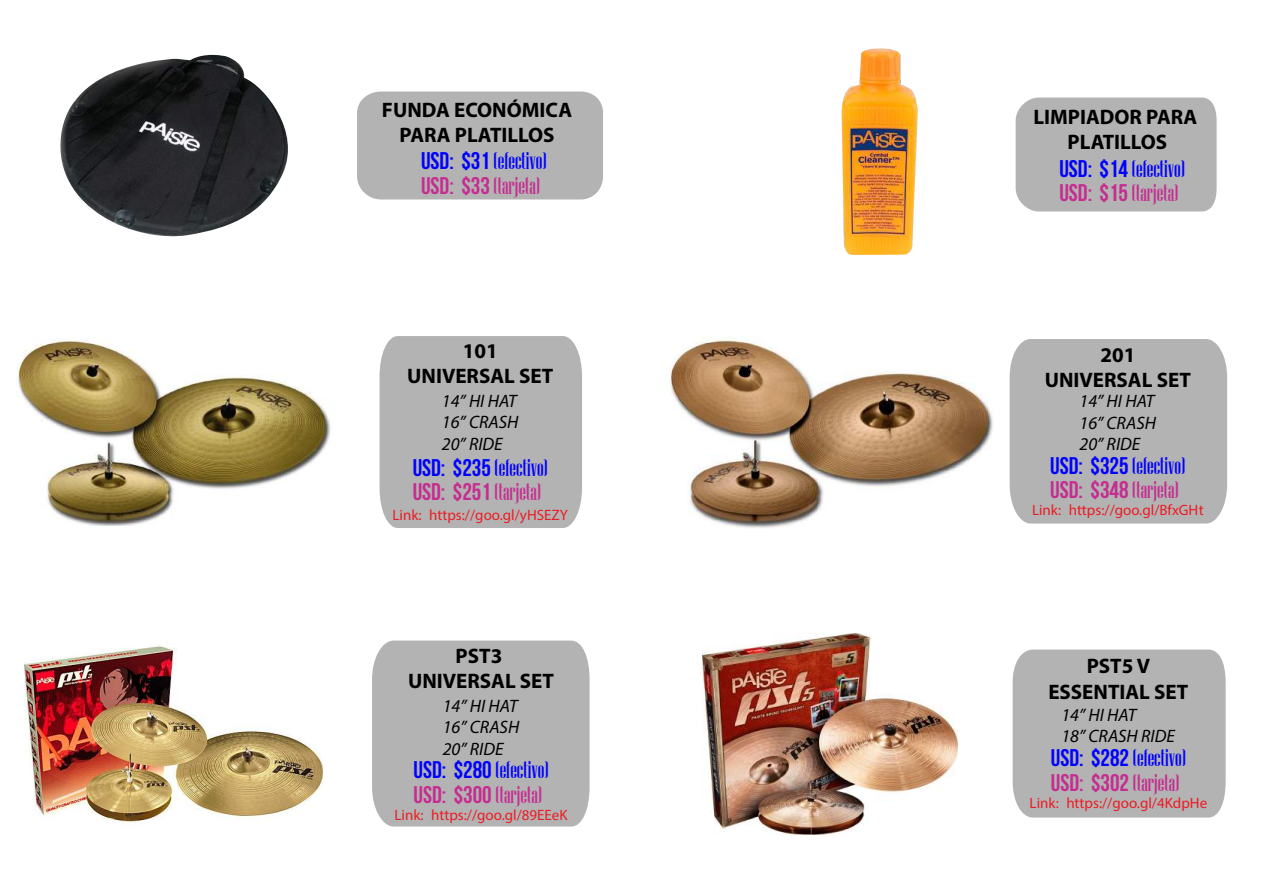
<style>
.page{position:relative;width:1263px;height:893px;background:#fff}
.page>*{position:absolute;margin:0;border:0;box-sizing:border-box;transform-origin:0 0}
.t1{font:24px/24.8px "Niagara Solid";color:#00f}
.t2{font:700 21px/25.2px "Myriad Pro";color:#000;text-align:center}
.t3{font:italic 18px/21.6px "Myriad Pro";color:#000;text-align:justify}
.t4{font:15px "Myriad Pro";color:#ec1c24}
.s1{font-family:"Bebas Neue";font-weight:700}
.s2{font-family:"Bebas Neue";font-weight:700;color:#c52d90}
.s3{color:#c52d90}
</style>
<div class="page">
<img style="left:18px;top:338px;width:313px;height:188px">
<img style="left:60px;top:55px;width:228px;height:182px">
<img style="left:841px;top:49px;width:77px;height:206px">
<div style="left:357px;top:92px;width:246px;height:108px;background:#b3b3b3"></div>
<div style="left:1016px;top:98px;width:200px;height:114px;background:#b3b3b3"></div>
<div style="left:380px;top:336px;width:202px;height:192px;background:#b3b3b3"></div>
<img style="left:664px;top:338px;width:329px;height:190px">
<img style="left:24px;top:644px;width:298px;height:179px">
<img style="left:702px;top:633px;width:256px;height:201px">
<div style="left:1010px;top:339px;width:217px;height:185px;background:#b3b3b3"></div>
<div style="left:372px;top:641px;width:218px;height:185px;background:#b3b3b3"></div>
<div style="left:1012px;top:650px;width:214px;height:167px;background:#b3b3b3"></div>
<p class="t2" style="left:382px;top:96px;width:192px">FUNDA ECONÓMICA<br>PARA PLATILLOS</p>
<p class="t1" style="left:421px;top:148px;width:127px"><span class="s1">USD: $31</span> (efectivo)<br><span class="s2">USD: $33</span> <span class="s3">(tarjeta)</span></p>
<p class="t2" style="left:407px;top:338px;width:148px">101<br>UNIVERSAL SET</p>
<p class="t3" style="left:442px;top:390px;width:78px">14” HI HAT 16” CRASH 20” RIDE</p>
<p class="t1" style="left:413px;top:455px;width:137px"><span class="s1">USD: $235</span> (efectivo)<br><span class="s2">USD: $251</span> <span class="s3">(tarjeta)</span></p>
<p class="t4" style="left:392px;top:505px;width:177px">Link: https://goo.gl/yHSEZY</p>
<p class="t2" style="left:408px;top:643px;width:148px">PST3<br>UNIVERSAL SET</p>
<p class="t3" style="left:443px;top:694px;width:78px">14” HI HAT 16” CRASH 20” RIDE</p>
<p class="t1" style="left:413px;top:758px;width:137px"><span class="s1">USD: $280</span> (efectivo)<br><span class="s2">USD: $300</span> <span class="s3">(tarjeta)</span></p>
<p class="t4" style="left:394px;top:806px;width:175px">Link: https://goo.gl/89EEeK</p>
<p class="t2" style="left:1033px;top:104px;width:165px">LIMPIADOR PARA<br>PLATILLOS</p>
<p class="t1" style="left:1059px;top:156px;width:127px"><span class="s1">USD: $14</span> (efectivo)<br><span class="s2">USD: $15</span> <span class="s3">(tarjeta)</span></p>
<p class="t2" style="left:1045px;top:342px;width:148px">201<br>UNIVERSAL SET</p>
<p class="t3" style="left:1079px;top:390px;width:78px">14” HI HAT 16” CRASH 20” RIDE</p>
<p class="t1" style="left:1050px;top:453px;width:137px"><span class="s1">USD: $325</span> (efectivo)<br><span class="s2">USD: $348</span> <span class="s3">(tarjeta)</span></p>
<p class="t4" style="left:1032px;top:501px;width:173px">Link: https://goo.gl/BfxGHt</p>
<p class="t2" style="left:1048px;top:653px;width:142px">PST5 V<br>ESSENTIAL SET</p>
<p class="t3" style="left:1061px;top:704px;width:115px">14” HI HAT<br>18” CRASH RIDE</p>
<p class="t1" style="left:1051px;top:746px;width:137px"><span class="s1">USD: $282</span> (efectivo)<br><span class="s2">USD: $302</span> <span class="s3">(tarjeta)</span></p>
<p class="t4" style="left:1030px;top:794px;width:179px">Link: https://goo.gl/4KdpHe</p>
</div>
